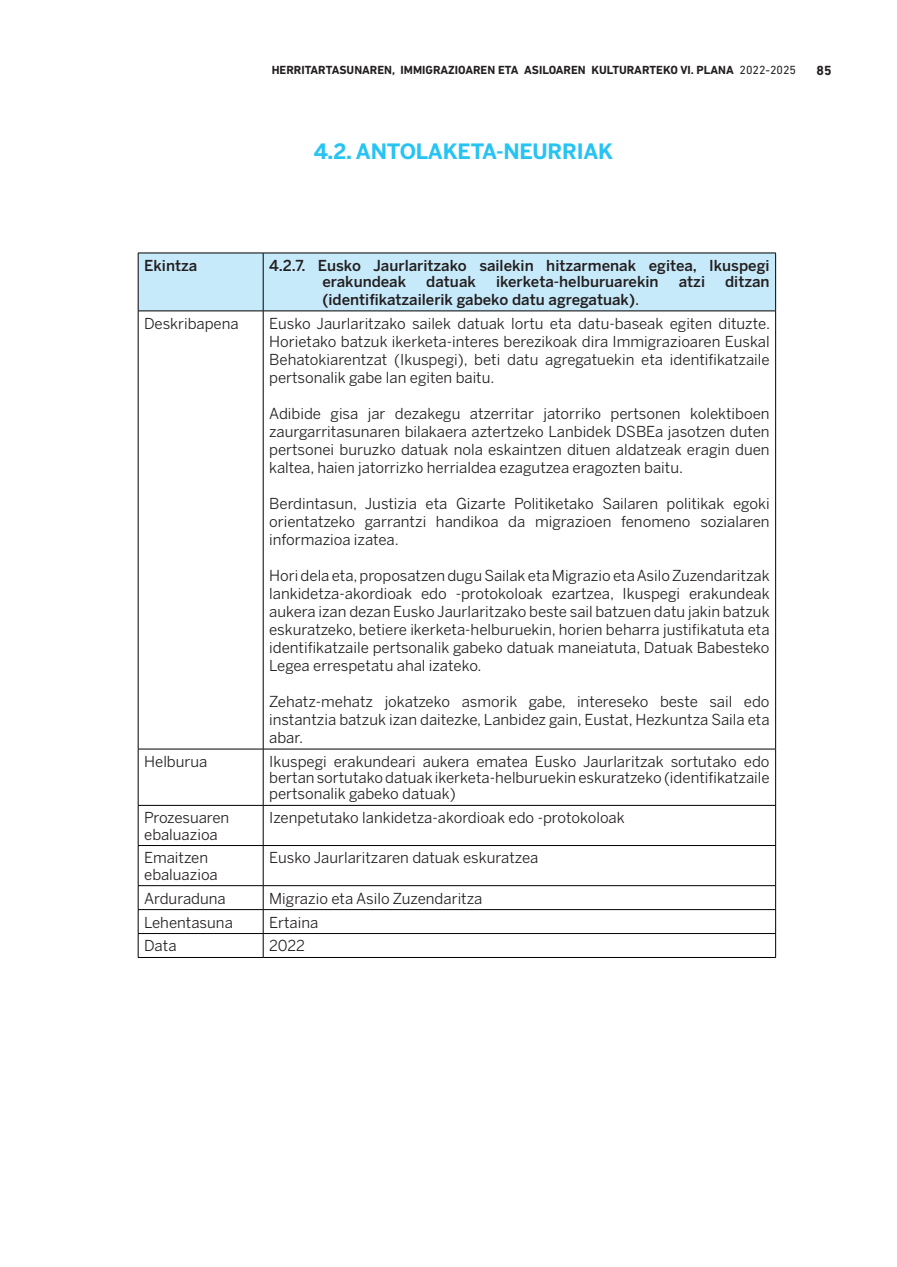
<style>
.page{position:relative;width:897px;height:1267px;background:#fff}
.page>*{position:absolute;margin:0;border:0;box-sizing:border-box;transform-origin:0 0}
.t1{font:700 21px "Benton Sans";letter-spacing:-.01em;color:#27c3f3}
.No_Spacing{font:15px/18px "Benton Sans";color:#231f20;text-align:justify}
.t2{font:500 15px/16.2px "Benton Sans";color:#231f20}
.t3{font:700 13.5px "DIN Next LT Pro";color:#231f20}
.t4{font:700 12px "DIN Next LT Pro";color:#231f20}
.s1{font-weight:400}
.s2{font-family:"Calibri";font-weight:400;font-size:16.5px}
</style>
<div class="page">
<div style="left:139px;top:254px;width:636px;height:56px;background:#c7eafa"></div>
<hr style="left:138px;top:253px;width:125px;height:1px;background:#000">
<hr style="left:138px;top:253px;width:1px;height:58px;background:#000">
<hr style="left:263px;top:253px;width:512px;height:1px;background:#000">
<hr style="left:263px;top:253px;width:1px;height:58px;background:#000">
<hr style="left:775px;top:253px;width:1px;height:58px;background:#000">
<hr style="left:138px;top:310px;width:125px;height:1px;background:#000">
<hr style="left:138px;top:311px;width:1px;height:437px;background:#000">
<hr style="left:263px;top:310px;width:512px;height:1px;background:#000">
<hr style="left:263px;top:311px;width:1px;height:437px;background:#000">
<hr style="left:775px;top:311px;width:1px;height:437px;background:#000">
<hr style="left:138px;top:748px;width:125px;height:1px;background:#000">
<hr style="left:138px;top:749px;width:1px;height:56px;background:#000">
<hr style="left:263px;top:748px;width:512px;height:1px;background:#000">
<hr style="left:263px;top:749px;width:1px;height:56px;background:#000">
<hr style="left:775px;top:749px;width:1px;height:56px;background:#000">
<hr style="left:138px;top:805px;width:125px;height:1px;background:#000">
<hr style="left:138px;top:805px;width:1px;height:40px;background:#000">
<hr style="left:263px;top:805px;width:512px;height:1px;background:#000">
<hr style="left:263px;top:805px;width:1px;height:40px;background:#000">
<hr style="left:775px;top:805px;width:1px;height:40px;background:#000">
<hr style="left:138px;top:845px;width:125px;height:1px;background:#000">
<hr style="left:138px;top:845px;width:1px;height:40px;background:#000">
<hr style="left:263px;top:845px;width:512px;height:1px;background:#000">
<hr style="left:263px;top:845px;width:1px;height:40px;background:#000">
<hr style="left:775px;top:845px;width:1px;height:40px;background:#000">
<hr style="left:138px;top:885px;width:125px;height:1px;background:#000">
<hr style="left:263px;top:885px;width:512px;height:1px;background:#000">
<hr style="left:138px;top:909px;width:125px;height:1px;background:#000">
<hr style="left:263px;top:909px;width:512px;height:1px;background:#000">
<hr style="left:138px;top:933px;width:125px;height:1px;background:#000">
<svg style="left:138px;top:885px;width:1px;height:72px"></svg>
<hr style="left:263px;top:933px;width:512px;height:1px;background:#000">
<svg style="left:263px;top:885px;width:1px;height:72px"></svg>
<svg style="left:775px;top:885px;width:1px;height:72px"></svg>
<hr style="left:138px;top:957px;width:125px;height:1px;background:#000">
<hr style="left:263px;top:957px;width:512px;height:1px;background:#000">
<p class="t4" style="left:271px;top:63px;width:526px">HERRITARTASUNAREN, IMMIGRAZIOAREN ETA ASILOAREN KULTURARTEKO VI. PLANA <span class="s1">2022-2025</span></p>
<p class="t3" style="left:816px;top:62px;width:17px">85</p>
<p class="t1" style="left:314px;top:139px;width:301px">4.2. ANTOLAKETA-NEURRIAK</p>
<p class="t2" style="left:144px;top:257px;width:55px">Ekintza</p>
<p class="t2" style="left:322px;top:257px;width:448px;text-indent:-53px">4.2.7. Eusko Jaurlaritzako sailekin hitzarmenak egitea, Ikuspegi erakundeak</p>
<p class="t2" style="left:426px;top:273px;width:51px">datuak</p>
<p class="t2" style="left:496px;top:273px;width:164px">ikerketa-helburuarekin</p>
<p class="t2" style="left:678px;top:273px;width:28px">atzi</p>
<p class="t2" style="left:725px;top:273px;width:46px">ditzan</p>
<p class="t2" style="left:322px;top:291px;width:318px">(identifikatzailerik gabeko datu agregatuak)<span class="s2">.</span></p>
<p class="No_Spacing" style="left:144px;top:314px;width:96px">Deskribapena</p>
<p class="No_Spacing" style="left:269px;top:314px;width:502px">Eusko Jaurlaritzako sailek datuak lortu eta datu-baseak egiten dituzte.<br>Horietako batzuk ikerketa-interes berezikoak dira Immigrazioaren Euskal Behatokiarentzat (Ikuspegi), beti datu agregatuekin eta identifikatzaile pertsonalik gabe lan egiten baitu.</p>
<p class="No_Spacing" style="left:269px;top:404px;width:502px">Adibide gisa jar dezakegu atzerritar jatorriko pertsonen kolektiboen zaurgarritasunaren bilakaera aztertzeko Lanbidek DSBEa jasotzen duten pertsonei buruzko datuak nola eskaintzen dituen aldatzeak eragin duen kaltea, haien jatorrizko herrialdea ezagutzea eragozten baitu.</p>
<p class="No_Spacing" style="left:269px;top:494px;width:502px">Berdintasun, Justizia eta Gizarte Politiketako Sailaren politikak egoki orientatzeko garrantzi handikoa da migrazioen fenomeno sozialaren informazioa izatea.</p>
<p class="No_Spacing" style="left:269px;top:566px;width:502px">Hori dela eta, proposatzen dugu Sailak eta Migrazio eta Asilo Zuzendaritzak lankidetza-akordioak edo -protokoloak ezartzea, Ikuspegi erakundeak aukera izan dezan Eusko Jaurlaritzako beste sail batzuen datu jakin batzuk eskuratzeko, betiere ikerketa-helburuekin, horien beharra justifikatuta eta identifikatzaile pertsonalik gabeko datuak maneiatuta, Datuak Babesteko Legea errespetatu ahal izateko.</p>
<p class="No_Spacing" style="left:269px;top:692px;width:502px">Zehatz-mehatz jokatzeko asmorik gabe, intereseko beste sail edo instantzia batzuk izan daitezke, Lanbidez gain, Eustat, Hezkuntza Saila eta abar.</p>
<p class="No_Spacing" style="left:144px;top:752px;width:65px">Helburua</p>
<p class="No_Spacing" style="left:269px;top:753px;width:502px;line-height:16.2px">Ikuspegi erakundeari aukera ematea Eusko Jaurlaritzak sortutako edo bertan sortutako datuak ikerketa-helburuekin eskuratzeko (identifikatzaile pertsonalik gabeko datuak)</p>
<p class="No_Spacing" style="left:144px;top:809px;width:87px;line-height:16.2px">Prozesuaren ebaluazioa</p>
<p class="No_Spacing" style="left:269px;top:808px;width:357px">Izenpetutako lankidetza-akordioak edo -protokoloak</p>
<p class="No_Spacing" style="left:144px;top:849px;width:75px;line-height:16.2px">Emaitzen ebaluazioa</p>
<p class="No_Spacing" style="left:269px;top:848px;width:270px">Eusko Jaurlaritzaren datuak eskuratzea</p>
<p class="No_Spacing" style="left:144px;top:888px;width:83px">Arduraduna</p>
<p class="No_Spacing" style="left:269px;top:888px;width:215px">Migrazio eta Asilo Zuzendaritza</p>
<p class="No_Spacing" style="left:144px;top:912px;width:90px">Lehentasuna</p>
<p class="No_Spacing" style="left:269px;top:912px;width:51px">Ertaina</p>
<p class="No_Spacing" style="left:144px;top:936px;width:34px">Data</p>
<p class="No_Spacing" style="left:269px;top:936px;width:37px">2022</p>
</div>
